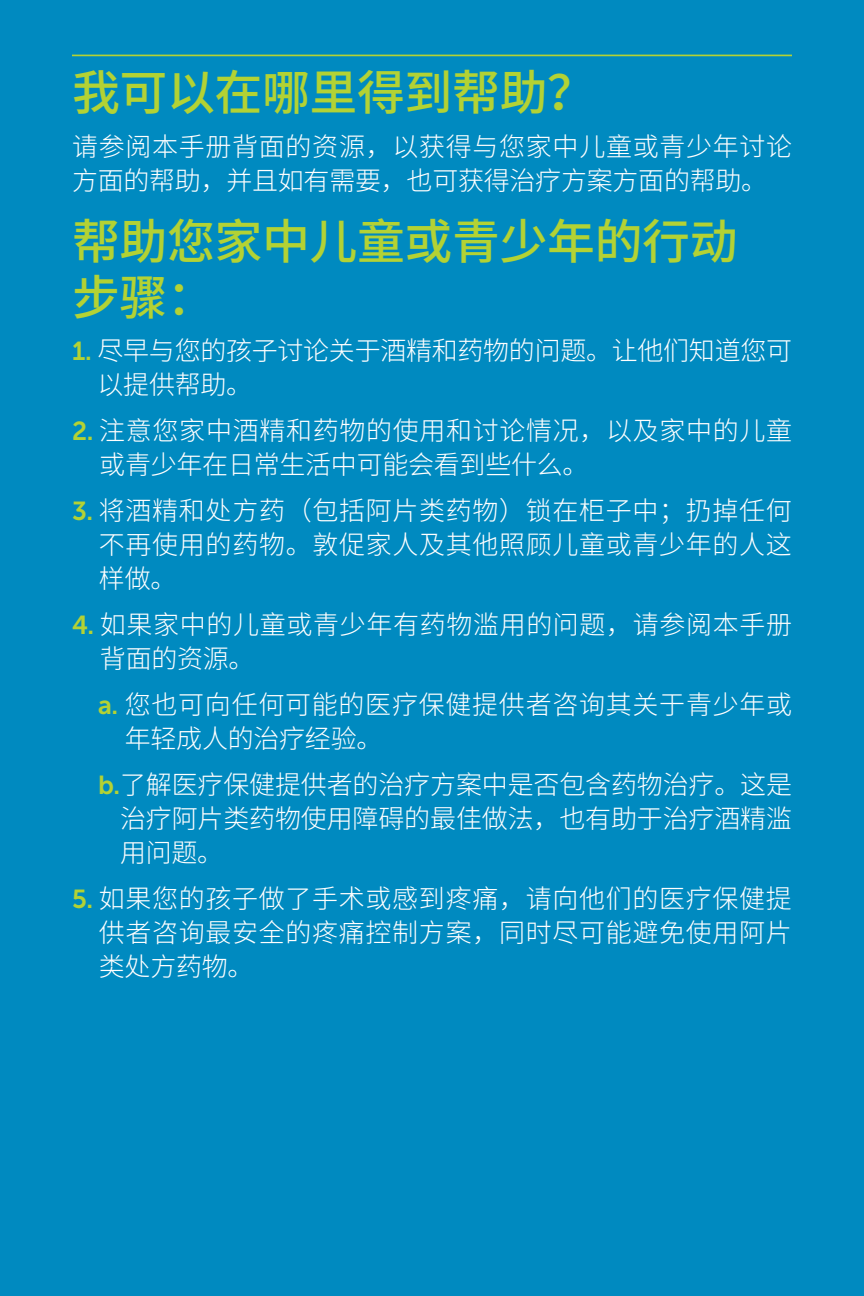
<style>
.page{position:relative;width:864px;height:1296px;background:#008ac0}
.page>*{position:absolute;margin:0;border:0;box-sizing:border-box;transform-origin:0 0}
.t1{font:500 48px/56px "Noto Sans CJ Ksc";letter-spacing:-.01em;color:#b3d234}
.t2{font:300 26px/34px "Noto Sans CJ Ksc";letter-spacing:.025em;color:#fff}
.t3{font:300 26px/34px "Noto Sans CJ Ksc";letter-spacing:-.01em;color:#fff}
.s1{font-family:"Museo Sans 700";font-weight:400;color:#b3d234}
</style>
<div class="page">
<hr style="left:72px;top:55px;width:720px;height:1px;background:#b3d234">
<h1 class="t1" style="left:72px;top:66px;width:525px">我可以在哪里得到帮助？</h1>
<p class="t2" style="left:72px;top:130px;width:722px">请参阅本手册背面的资源，以获得与您家中儿童或青少年讨论方面的帮助，并且如有需要，也可获得治疗方案方面的帮助。</p>
<h1 class="t1" style="left:72px;top:214px;width:667px">帮助您家中儿童或青少年的行动步骤：</h1>
<p class="t3" style="left:98px;top:334px;width:696px;text-indent:-26px"><span class="s1">1.</span> 尽早与您的孩子讨论关于酒精和药物的问题。让他们知道您可以提供帮助。</p>
<p class="t2" style="left:99px;top:414px;width:694px;text-indent:-27px"><span class="s1">2.</span> 注意您家中酒精和药物的使用和讨论情况，以及家中的儿童或青少年在日常生活中可能会看到些什么。</p>
<p class="t2" style="left:99px;top:494px;width:694px;text-align:justify;text-indent:-27px"><span class="s1">3.</span> 将酒精和处方药（包括阿片类药物）锁在柜子中；扔掉任何不再使用的药物。敦促家人及其他照顾儿童或青少年的人这样做。</p>
<p class="t2" style="left:100px;top:608px;width:694px;text-indent:-28px"><span class="s1">4.</span> 如果家中的儿童或青少年有药物滥用的问题，请参阅本手册背面的资源。</p>
<p class="t2" style="left:125px;top:688px;width:669px;text-indent:-27px"><span class="s1">a.</span> 您也可向任何可能的医疗保健提供者咨询其关于青少年或年轻成人的治疗经验。</p>
<p class="t2" style="left:120px;top:768px;width:674px;text-align:justify;text-indent:-22px"><span class="s1">b.</span>了解医疗保健提供者的治疗方案中是否包含药物治疗。这是治疗阿片类药物使用障碍的最佳做法，也有助于治疗酒精滥用问题。</p>
<p class="t2" style="left:99px;top:882px;width:694px;text-align:justify;text-indent:-27px"><span class="s1">5.</span> 如果您的孩子做了手术或感到疼痛，请向他们的医疗保健提供者咨询最安全的疼痛控制方案，同时尽可能避免使用阿片类处方药物。</p>
</div>
